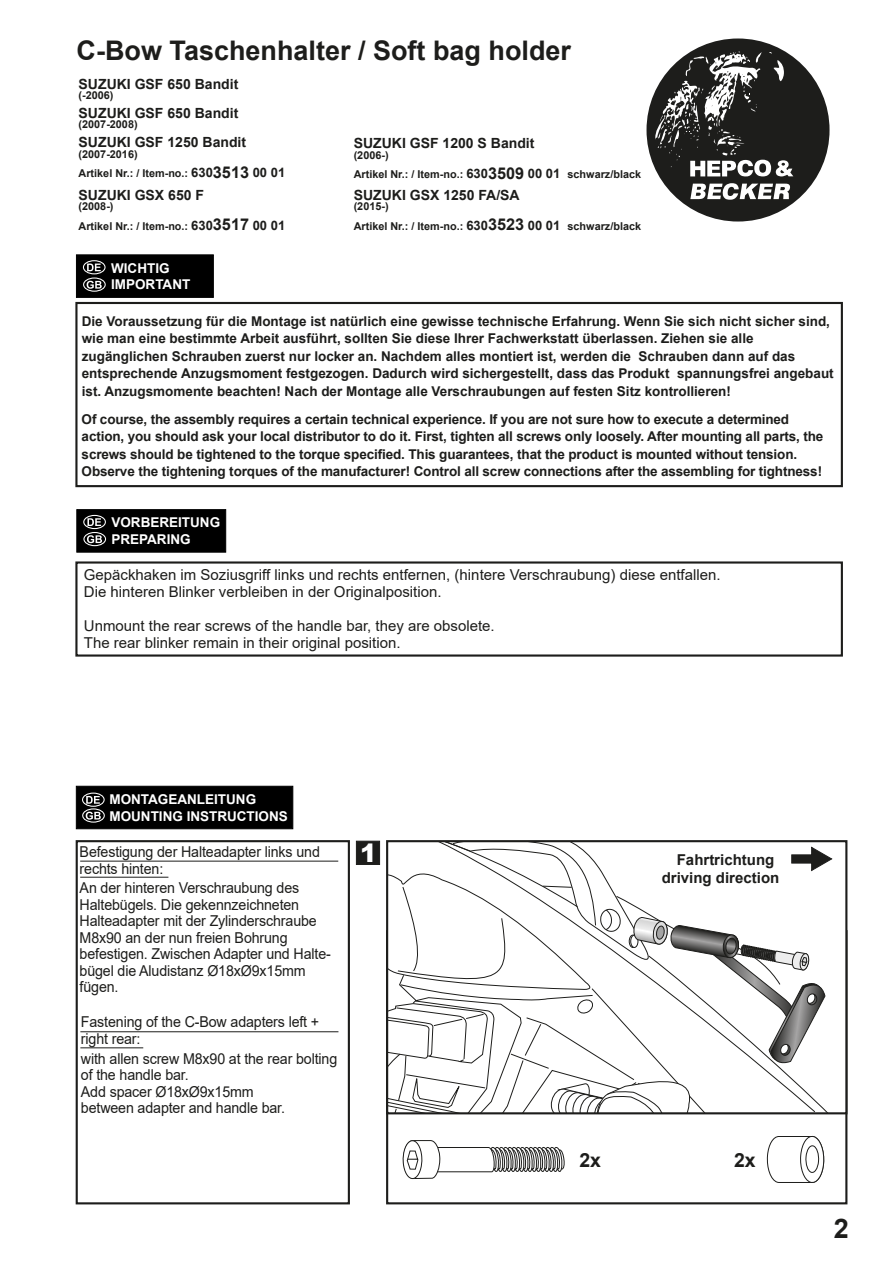
<style>
.page{position:relative;width:893px;height:1263px;background:#fff}
.page>*{position:absolute;margin:0;border:0;box-sizing:border-box;transform-origin:0 0}
.t1{font:700 27px "Arial";color:#1d1d1b}
.t2{font:900 25.2px "Arial";color:#fff}
.t3{font:700 19.5px "Arial";color:#1d1d1b}
.t4{font:15px/16.5px "Arial";letter-spacing:-.01em;color:#1d1d1b;scale:.95 1}
.t5{font:15px/16.5px "Arial";letter-spacing:-.01em;color:#1d1d1b}
.t6{font:700 15px "Arial";color:#1d1d1b}
.t7{font:14.85px "Arial";color:#1d1d1b}
.t8{font:700 14.1px "Arial";color:#1d1d1b}
.t9{font:700 13.5px/17.5px "Arial";color:#1d1d1b}
.t10{font:700 13.5px/16.2px "Arial";color:#fff}
.t11{font:700 10.8px/19.5px "Arial";color:#1d1d1b}
.s1{font-size:13.05px}
.s2{font-size:16.2px}
</style>
<div class="page">
<div style="left:646px;top:39px;width:183px;height:183px;background:#1d1d1b;border-radius:50%"></div>
<svg style="left:690px;top:183px;width:100px;height:17px"></svg>
<svg style="left:654px;top:51px;width:139px;height:125px"></svg>
<div style="left:356px;top:841px;width:24px;height:24px;background:#1d1d1b;border:1px solid #1d1d1b"></div>
<div style="left:76px;top:840px;width:274px;height:364px;border:2px solid #1d1d1b"></div>
<hr style="left:80px;top:861px;width:258px;height:1px;background:#1d1d1b">
<hr style="left:80px;top:877px;width:88px;height:1px;background:#1d1d1b">
<svg style="left:402px;top:1140px;width:163px;height:39px"></svg>
<svg style="left:766px;top:1135px;width:59px;height:48px"></svg>
<hr style="left:80px;top:1031px;width:258px;height:1px;background:#1d1d1b">
<hr style="left:80px;top:1047px;width:63px;height:1px;background:#1d1d1b">
<div style="left:75px;top:302px;width:768px;height:185px;border:2px solid #1d1d1b"></div>
<div style="left:75px;top:561px;width:768px;height:96px;border:2px solid #1d1d1b"></div>
<svg style="left:387px;top:841px;width:446px;height:272px"></svg>
<div style="left:76px;top:255px;width:138px;height:43px;background:#000;border:1px solid #000"></div>
<svg style="left:87px;top:264px;width:14px;height:7px"></svg>
<div style="left:83px;top:260px;width:23px;height:14px;border:1px solid #fff;border-radius:50%"></div>
<svg style="left:87px;top:281px;width:15px;height:8px"></svg>
<div style="left:83px;top:277px;width:23px;height:15px;border:1px solid #fff;border-radius:50%"></div>
<div style="left:76px;top:509px;width:150px;height:43px;background:#000;border:1px solid #000"></div>
<svg style="left:87px;top:518px;width:14px;height:8px"></svg>
<div style="left:83px;top:515px;width:23px;height:14px;border:1px solid #fff;border-radius:50%"></div>
<svg style="left:87px;top:535px;width:15px;height:8px"></svg>
<div style="left:83px;top:532px;width:23px;height:14px;border:1px solid #fff;border-radius:50%"></div>
<div style="left:76px;top:786px;width:217px;height:43px;background:#000;border:1px solid #000"></div>
<svg style="left:86px;top:796px;width:14px;height:8px"></svg>
<div style="left:82px;top:792px;width:23px;height:15px;border:1px solid #fff;border-radius:50%"></div>
<svg style="left:86px;top:812px;width:15px;height:8px"></svg>
<div style="left:82px;top:808px;width:23px;height:15px;border:1px solid #fff;border-radius:50%"></div>
<h1 class="t1" style="left:77px;top:32px;width:496px">C-Bow Taschenhalter / Soft bag holder</h1>
<p class="t8" style="left:79px;top:74px;width:161px">SUZUKI GSF 650 Bandit</p>
<p class="t11" style="left:79px;top:86px;width:36px">(-2006)</p>
<p class="t8" style="left:79px;top:103px;width:161px">SUZUKI GSF 650 Bandit</p>
<p class="t11" style="left:79px;top:115px;width:61px">(2007-2008)</p>
<p class="t8" style="left:79px;top:132px;width:169px">SUZUKI GSF 1250 Bandit</p>
<p class="t11" style="left:79px;top:144px;width:208px">(2007-2016)<br>Artikel Nr.: / Item-no.: <span class="s1">630</span><span class="s2">3513</span> <span class="s1">00 01</span></p>
<p class="t8" style="left:79px;top:185px;width:127px">SUZUKI GSX 650 F</p>
<p class="t11" style="left:79px;top:197px;width:208px">(2008-)<br>Artikel Nr.: / Item-no.: <span class="s1">630</span><span class="s2">3517</span> <span class="s1">00 01</span></p>
<p class="t10" style="left:111px;top:260px;width:81px">WICHTIG<br>IMPORTANT</p>
<p class="t8" style="left:354px;top:133px;width:182px">SUZUKI GSF 1200 S Bandit</p>
<p class="t11" style="left:354px;top:145px;width:289px">(2006-)<br>Artikel Nr.: / Item-no.: <span class="s1">630</span><span class="s2">3509</span> <span class="s1">00 01</span> schwarz/black</p>
<p class="t8" style="left:354px;top:185px;width:168px">SUZUKI GSX 1250 FA/SA</p>
<p class="t11" style="left:354px;top:197px;width:289px">(2015-)<br>Artikel Nr.: / Item-no.: <span class="s1">630</span><span class="s2">3523</span> <span class="s1">00 01</span> schwarz/black</p>
<p class="t9" style="left:82px;top:312px;width:753px">Die Voraussetzung für die Montage ist natürlich eine gewisse technische Erfahrung. Wenn Sie sich nicht sicher sind, wie man eine bestimmte Arbeit ausführt, sollten Sie diese Ihrer Fachwerkstatt überlassen. Ziehen sie alle zugänglichen Schrauben zuerst nur locker an. Nachdem alles montiert ist, werden die Schrauben dann auf das entsprechende Anzugsmoment festgezogen. Dadurch wird sichergestellt, dass das Produkt spannungsfrei angebaut ist. Anzugsmomente beachten! Nach der Montage alle Verschraubungen auf festen Sitz kontrollieren!</p>
<p class="t9" style="left:82px;top:410px;width:743px">Of course, the assembly requires a certain technical experience. If you are not sure how to execute a determined action, you should ask your local distributor to do it. First, tighten all screws only loosely. After mounting all parts, the screws should be tightened to the torque specified. This guarantees, that the product is mounted without tension.<br>Observe the tightening torques of the manufacturer! Control all screw connections after the assembling for tightness!</p>
<p class="t10" style="left:111px;top:515px;width:110px">VORBEREITUNG<br>PREPARING</p>
<p class="t5" style="left:84px;top:567px;width:638px">Gepäckhaken im Soziusgriff links und rechts entfernen, (hintere Verschraubung) diese entfallen.<br>Die hinteren Blinker verbleiben in der Originalposition.</p>
<p class="t7" style="left:84px;top:616px;width:412px">Unmount the rear screws of the handle bar, they are obsolete.</p>
<p class="t5" style="left:84px;top:634px;width:318px">The rear blinker remain in their original position.</p>
<p class="t10" style="left:109px;top:792px;width:180px">MONTAGEANLEITUNG<br>MOUNTING INSTRUCTIONS</p>
<p class="t4" style="left:80px;top:844px;width:254px">Befestigung der Halteadapter links und rechts hinten:</p>
<p class="t4" style="left:80px;top:880px;width:266px">An der hinteren Verschraubung des<br>Haltebügels. Die gekennzeichneten<br>Halteadapter mit der Zylinderschraube<br>M8x90 an der nun freien Bohrung befestigen. Zwischen Adapter und Halte&shy;bügel die Aludistanz Ø18xØ9x15mm fügen.</p>
<p class="t4" style="left:81px;top:1014px;width:252px">Fastening of the C-Bow adapters left + right rear:</p>
<p class="t4" style="left:81px;top:1050px;width:271px">with allen screw M8x90 at the rear bolting of the handle bar.<br>Add spacer Ø18xØ9x15mm<br>between adapter and handle bar.</p>
<h2 class="t2" style="left:360px;top:834px;width:18px">1</h2>
<p class="t6" style="left:677px;top:849px;width:99px">Fahrtrichtung</p>
<p class="t6" style="left:662px;top:867px;width:119px">driving direction</p>
<h3 class="t3" style="left:579px;top:1146px;width:23px">2x</h3>
<h3 class="t3" style="left:734px;top:1146px;width:23px">2x</h3>
<h1 class="t1" style="left:834px;top:1210px;width:17px">2</h1>
</div>
